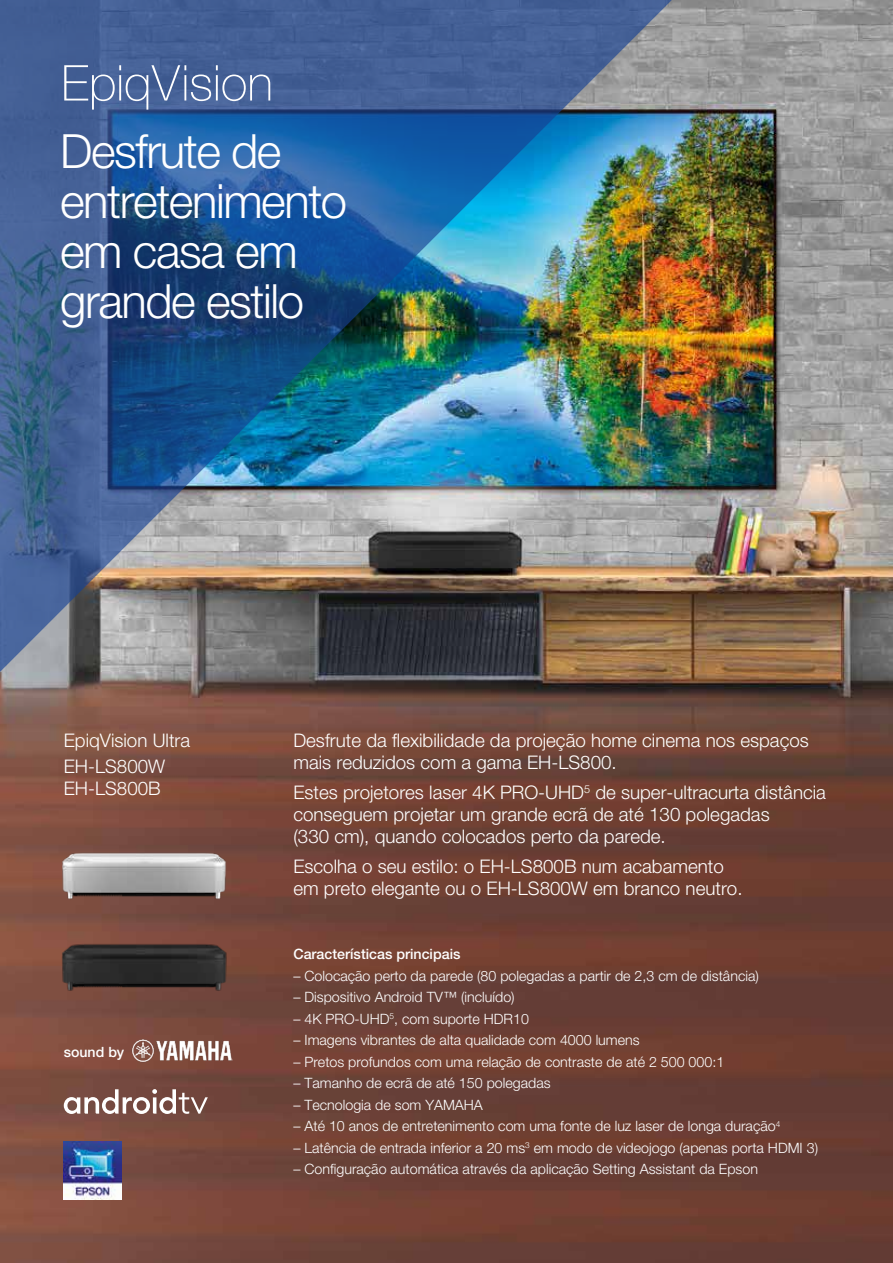
<style>
.page{position:relative;width:893px;height:1263px;background:#fff}
.page>*{position:absolute;margin:0;border:0;box-sizing:border-box;transform-origin:0 0}
.t1{font:300 47.25px/50.2px "Helvetica Neue LT";letter-spacing:-.03em;color:#fff}
.t2{font:300 18.75px/21.8px "Helvetica Neue LT";color:#fff}
.t3{font:300 14.25px "Helvetica Neue LT";color:#fff}
.t4{font:500 14.25px "Helvetica Neue LT";color:#fff}
.t5{font:500 14.1px "Helvetica Neue LT";color:#fff}
</style>
<div class="page">
<img style="left:0;top:0;width:893px;height:1263px">
<img style="left:0;top:0;width:672px;height:672px">
<svg style="left:64px;top:1089px;width:144px;height:25px"></svg>
<img style="left:60px;top:940px;width:170px;height:54px">
<img style="left:60px;top:848px;width:170px;height:54px">
<img style="left:132px;top:1038px;width:100px;height:24px">
<svg style="left:64px;top:65px;width:206px;height:45px;background:#5e76a5"></svg>
<img style="left:64px;top:1141px;width:58px;height:58px">
<h1 class="t1" style="left:60px;top:125px;width:288px">Desfrute de entretenimento em casa em grande estilo</h1>
<h2 class="t2" style="left:64px;top:727px;width:128px;line-height:26px">EpiqVision Ultra<br>EH-LS800W</h2>
<h2 class="t2" style="left:64px;top:777px;width:98px">EH-LS800B</h2>
<p class="t5" style="left:64px;top:1043px;width:62px">sound by</p>
<h2 class="t2" style="left:293px;top:729px;width:517px">Desfrute da flexibilidade da projeção home cinema nos espaços mais reduzidos com a gama EH-LS800.</h2>
<h2 class="t2" style="left:293px;top:781px;width:534px">Estes projetores laser 4K PRO-UHD<sup>5</sup> de super-ultracurta distância conseguem projetar um grande ecrã de até 130 polegadas<br>(330 cm), quando colocados perto da parede.</h2>
<h2 class="t2" style="left:293px;top:855px;width:451px">Escolha o seu estilo: o EH-LS800B num acabamento em preto elegante ou o EH-LS800W em branco neutro.</h2>
<p class="t4" style="left:293px;top:946px;width:169px">Características principais</p>
<p class="t3" style="left:293px;top:967px;width:467px">– Colocação perto da parede (80 polegadas a partir de 2,3 cm de distância)</p>
<p class="t3" style="left:293px;top:988px;width:223px">– Dispositivo Android TV™ (incluído)</p>
<p class="t3" style="left:293px;top:1010px;width:237px">– 4K PRO-UHD<sup>5</sup>, com suporte HDR10</p>
<p class="t3" style="left:293px;top:1031px;width:348px">– Imagens vibrantes de alta qualidade com 4000 lumens</p>
<p class="t3" style="left:293px;top:1053px;width:432px">– Pretos profundos com uma relação de contraste de até 2 500 000:1</p>
<p class="t3" style="left:293px;top:1074px;width:259px">– Tamanho de ecrã de até 150 polegadas</p>
<p class="t3" style="left:293px;top:1096px;width:191px">– Tecnologia de som YAMAHA</p>
<p class="t3" style="left:293px;top:1117px;width:488px">– Até 10 anos de entretenimento com uma fonte de luz laser de longa duração<sup>4</sup></p>
<p class="t3" style="left:293px;top:1139px;width:526px">– Latência de entrada inferior a 20 ms<sup>3</sup> em modo de videojogo (apenas porta HDMI 3)</p>
<p class="t3" style="left:293px;top:1160px;width:466px">– Configuração automática através da aplicação Setting Assistant da Epson</p>
</div>
